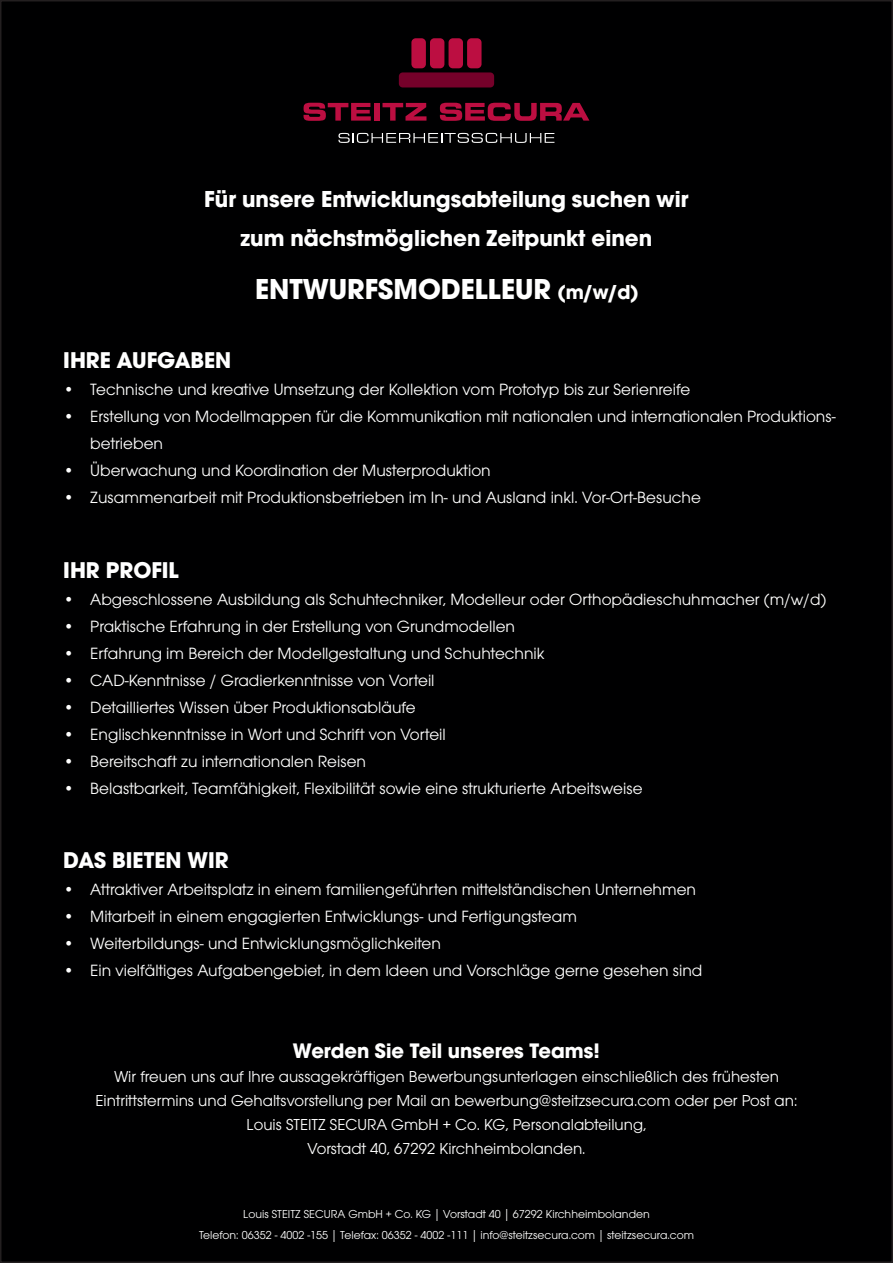
<style>
.page{position:relative;width:893px;height:1263px;background:#fff}
.page>*{position:absolute;margin:0;border:0;box-sizing:border-box;transform-origin:0 0}
.t1{font:700 30px "Avant Gard Goth EF";color:#fff}
.t2{font:700 24px/39px "Avant Gard Goth EF";color:#fff;text-align:center}
.t3{font:700 23.7px "Avant Gard Goth EF";color:#fff}
.t4{font:700 21.9px "Avant Gard Goth EF";color:#fff}
.t5{font:16.95px/27px "Avant Gard Goth EF";color:#fff}
.t6{font:16.5px/24px "Avant Gard Goth EF";color:#fff;text-align:center}
.t7{font:12px/21px "Avant Gard Goth EF";color:#fff;text-align:center}
.s1{font-size:21px}
</style>
<div class="page">
<div style="left:1px;top:1px;width:891px;height:1261px;background:#000001"></div>
<svg style="left:304px;top:103px;width:67px;height:18px"></svg>
<div style="left:374px;top:103px;width:6px;height:18px;background:#bc0e41"></div>
<svg style="left:382px;top:103px;width:44px;height:18px"></svg>
<svg style="left:440px;top:103px;width:149px;height:18px"></svg>
<div style="left:399px;top:72px;width:95px;height:15px;background:#75012a;border-radius:4px"></div>
<div style="left:411px;top:38px;width:15px;height:30px;background:#bc0e41;border-radius:4px"></div>
<div style="left:430px;top:38px;width:14px;height:30px;background:#bc0e41;border-radius:4px"></div>
<div style="left:449px;top:38px;width:14px;height:30px;background:#bc0e41;border-radius:4px"></div>
<div style="left:467px;top:38px;width:15px;height:30px;background:#bc0e41;border-radius:4px"></div>
<svg style="left:338px;top:133px;width:216px;height:10px"></svg>
<h2 class="t2" style="left:204px;top:180px;width:486px">Für unsere Entwicklungsabteilung suchen wir zum nächstmöglichen Zeitpunkt einen</h2>
<h1 class="t1" style="left:255px;top:270px;width:385px">ENTWURFSMODELLEUR <span class="s1">(m/w/d)</span></h1>
<h3 class="t3" style="left:63px;top:346px;width:169px">IHRE AUFGABEN</h3>
<p class="t5" style="left:63px;top:376px;width:628px">• Technische und kreative Umsetzung der Kollektion vom Prototyp bis zur Serienreife</p>
<p class="t5" style="left:90px;top:403px;width:747px;text-indent:-27px">• Erstellung von Modellmappen für die Kommunikation mit nationalen und internationalen Produktions&shy;betrieben</p>
<p class="t5" style="left:63px;top:457px;width:429px">• Überwachung und Koordination der Musterproduktion</p>
<p class="t5" style="left:63px;top:484px;width:639px">• Zusammenarbeit mit Produktionsbetrieben im In- und Ausland inkl. Vor-Ort-Besuche</p>
<h3 class="t3" style="left:63px;top:555px;width:117px">IHR PROFIL</h3>
<p class="t5" style="left:63px;top:585px;width:765px">• Abgeschlossene Ausbildung als Schuhtechniker, Modelleur oder Orthopädieschuhmacher (m/w/d)</p>
<p class="t5" style="left:63px;top:612px;width:453px">• Praktische Erfahrung in der Erstellung von Grundmodellen</p>
<p class="t5" style="left:63px;top:639px;width:483px">• Erfahrung im Bereich der Modellgestaltung und Schuhtechnik</p>
<p class="t5" style="left:63px;top:666px;width:373px">• CAD-Kenntnisse / Gradierkenntnisse von Vorteil</p>
<p class="t5" style="left:63px;top:693px;width:354px">• Detailliertes Wissen über Produktionsabläufe</p>
<p class="t5" style="left:63px;top:720px;width:384px">• Englischkenntnisse in Wort und Schrift von Vorteil</p>
<p class="t5" style="left:63px;top:747px;width:304px">• Bereitschaft zu internationalen Reisen</p>
<p class="t5" style="left:63px;top:774px;width:581px">• Belastbarkeit, Teamfähigkeit, Flexibilität sowie eine strukturierte Arbeitsweise</p>
<h3 class="t3" style="left:63px;top:846px;width:167px">DAS BIETEN WIR</h3>
<p class="t5" style="left:63px;top:876px;width:634px">• Attraktiver Arbeitsplatz in einem familiengeführten mittelständischen Unternehmen</p>
<p class="t5" style="left:63px;top:903px;width:515px">• Mitarbeit in einem engagierten Entwicklungs- und Fertigungsteam</p>
<p class="t5" style="left:63px;top:930px;width:379px">• Weiterbildungs- und Entwicklungsmöglichkeiten</p>
<p class="t5" style="left:63px;top:957px;width:641px">• Ein vielfältiges Aufgabengebiet, in dem Ideen und Vorschläge gerne gesehen sind</p>
<p class="t4" style="left:293px;top:1037px;width:309px">Werden Sie Teil unseres Teams!</p>
<p class="t6" style="left:96px;top:1064px;width:703px">Wir freuen uns auf Ihre aussagekräftigen Bewerbungsunterlagen einschließlich des frühesten Eintrittstermins und Gehaltsvorstellung per Mail an bewerbung@steitzsecura.com oder per Post an:<br>Louis STEITZ SECURA GmbH + Co. KG, Personalabteilung,<br>Vorstadt 40, 67292 Kirchheimbolanden.</p>
<p class="t7" style="left:199px;top:1203px;width:496px">Louis STEITZ SECURA GmbH + Co. KG | Vorstadt 40 | 67292 Kirchheimbolanden<br>Telefon: 06352 - 4002 -155 | Telefax: 06352 - 4002 -111 | info@steitzsecura.com | steitzsecura.com</p>
</div>
